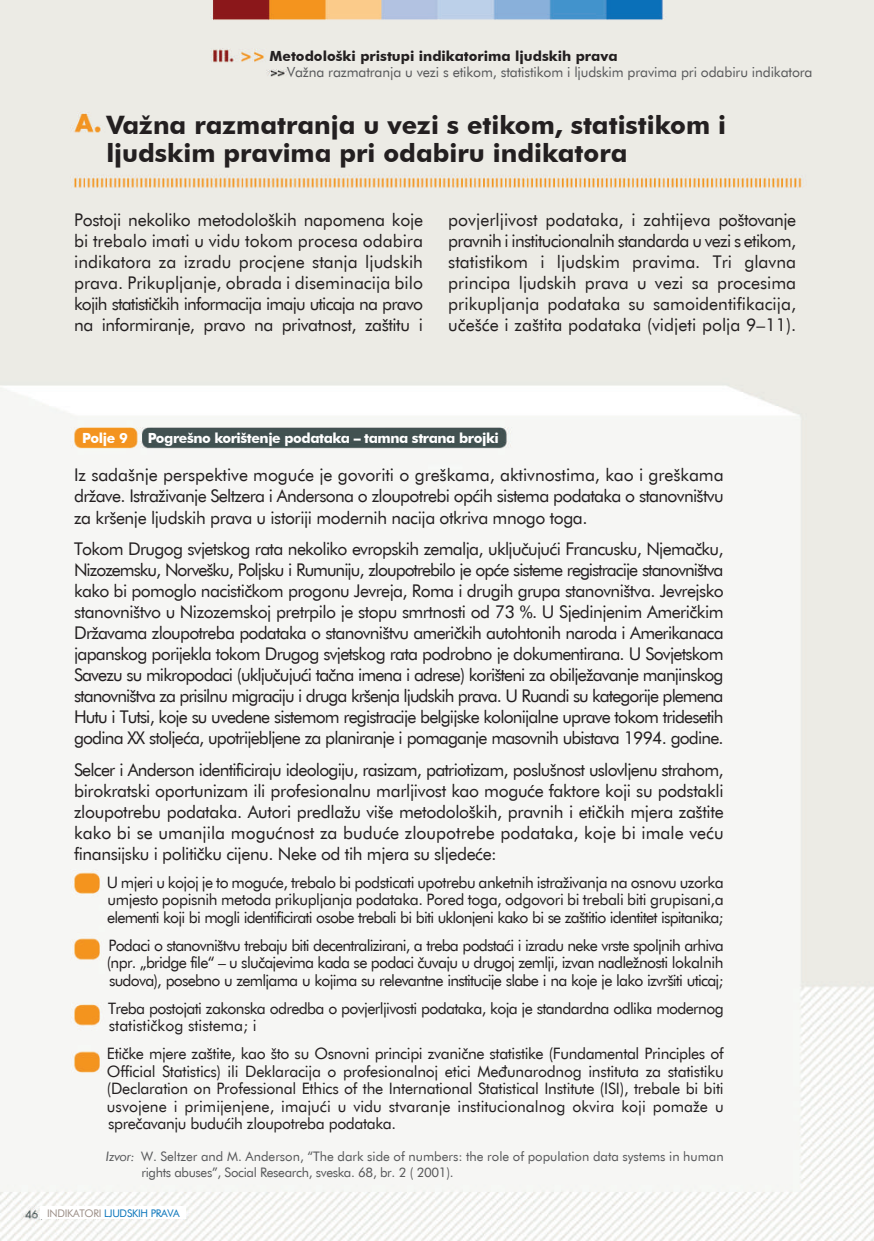
<style>
.page{position:relative;width:874px;height:1241px;background:#fff}
.page>*{position:absolute;margin:0;border:0;box-sizing:border-box;transform-origin:0 0}
.t1{font:700 25.38px/28px "Futura BT";color:#231f20}
.t2{font:17.5px/21px "Futura BT";letter-spacing:-.025em;color:#231f20;text-align:justify}
.t3{font:15.75px/17.5px "Futura BT";letter-spacing:-.04em;color:#231f20;text-align:justify}
.t4{font:14px "Futura BT";letter-spacing:-.01em;color:#57585a}
.t5{font:700 14px "Futura BT";letter-spacing:-.03em;color:#fff}
.t6{font:700 14px "Futura BT";color:#231f20}
.t7{font:13.12px/15.8px "Futura BT";color:#57585a}
.t8{font:10.5px "Futura BT";color:#0673ba}
.t9{font:10.5px "Futura BT";color:#9b8e86}
.s1{font-style:italic}
</style>
<div class="page">
<img style="left:0;top:0;width:873px;height:1240px">
<div style="left:41px;top:1206px;width:145px;height:12px;background:#fff"></div>
<p class="t6" style="left:269px;top:48px;width:349px">Metodološki pristupi indikatorima ljudskih prava</p>
<p class="t4" style="left:287px;top:63px;width:526px">Važna razmatranja u vezi s etikom, statistikom i ljudskim pravima pri odabiru indikatora</p>
<h1 class="t1" style="left:106px;top:111px;width:621px">Važna razmatranja u vezi s etikom, statistikom i ljudskim pravima pri odabiru indikatora</h1>
<p class="t2" style="left:74px;top:209px;width:350px">Postoji nekoliko metodoloških napomena koje bi trebalo imati u vidu tokom procesa odabira indikatora za izradu procjene stanja ljudskih prava. Prikupljanje, obrada i diseminacija bilo kojih statističkih informacija imaju uticaja na pravo na informiranje, pravo na privatnost, zaštitu i</p>
<p class="t2" style="left:448px;top:209px;width:349px">povjerljivost podataka, i zahtijeva poštovanje pravnih i institucionalnih standarda u vezi s etikom, statistikom i ljudskim pravima. Tri glavna principa ljudskih prava u vezi sa procesima prikupljanja podataka su samoidentifikacija, učešće i zaštita podataka (vidjeti polja 9–11).</p>
<p class="t5" style="left:82px;top:429px;width:47px">Polje 9</p>
<p class="t5" style="left:148px;top:429px;width:352px">Pogrešno korištenje podataka – tamna strana brojki</p>
<p class="t2" style="left:74px;top:464px;width:650px">Iz sadašnje perspektive moguće je govoriti o greškama, aktivnostima, kao i greškama države. Istraživanje Seltzera i Andersona o zloupotrebi općih sistema podataka o stanovništvu za kršenje ljudskih prava u istoriji modernih nacija otkriva mnogo toga.</p>
<p class="t2" style="left:74px;top:538px;width:650px">Tokom Drugog svjetskog rata nekoliko evropskih zemalja, uključujući Francusku, Njemačku, Nizozemsku, Norvešku, Poljsku i Rumuniju, zloupotrebilo je opće sisteme registracije stanovništva kako bi pomoglo nacističkom progonu Jevreja, Roma i drugih grupa stanovništva. Jevrejsko stanovništvo u Nizozemskoj pretrpilo je stopu smrtnosti od 73 %. U Sjedinjenim Američkim Državama zloupotreba podataka o stanovništvu američkih autohtonih naroda i Amerikanaca japanskog porijekla tokom Drugog svjetskog rata podrobno je dokumentirana. U Sovjetskom Savezu su mikropodaci (uključujući tačna imena i adrese) korišteni za obilježavanje manjinskog stanovništva za prisilnu migraciju i druga kršenja ljudskih prava. U Ruandi su kategorije plemena Hutu i Tutsi, koje su uvedene sistemom registracije belgijske kolonijalne uprave tokom tridesetih godina XX stoljeća, upotrijebljene za planiranje i pomaganje masovnih ubistava 1994. godine.</p>
<p class="t2" style="left:74px;top:758px;width:650px">Selcer i Anderson identificiraju ideologiju, rasizam, patriotizam, poslušnost uslovljenu strahom, birokratski oportunizam ili profesionalnu marljivost kao moguće faktore koji su podstakli zloupotrebu podataka. Autori predlažu više metodoloških, pravnih i etičkih mjera zaštite kako bi se umanjila mogućnost za buduće zloupotrebe podataka, koje bi imale veću finansijsku i političku cijenu. Neke od tih mjera su sljedeće:</p>
<p class="t3" style="left:107px;top:873px;width:618px">U mjeri u kojoj je to moguće, trebalo bi podsticati upotrebu anketnih istraživanja na osnovu uzorka umjesto popisnih metoda prikupljanja podataka. Pored toga, odgovori bi trebali biti grupisani,a elementi koji bi mogli identificirati osobe trebali bi biti uklonjeni kako bi se zaštitio identitet ispitanika;</p>
<p class="t3" style="left:107px;top:936px;width:618px">Podaci o stanovništvu trebaju biti decentralizirani, a treba podstaći i izradu neke vrste spoljnih arhiva (npr. „bridge file“ – u slučajevima kada se podaci čuvaju u drugoj zemlji, izvan nadležnosti lokalnih sudova), posebno u zemljama u kojima su relevantne institucije slabe i na koje je lako izvršiti uticaj;</p>
<p class="t3" style="left:108px;top:999px;width:616px">Treba postojati zakonska odredba o povjerljivosti podataka, koja je standardna odlika modernog statističkog stistema; i</p>
<p class="t3" style="left:107px;top:1044px;width:618px">Etičke mjere zaštite, kao što su Osnovni principi zvanične statistike (Fundamental Principles of Official Statistics) ili Deklaracija o profesionalnoj etici Međunarodnog instituta za statistiku (Declaration on Professional Ethics of the International Statistical Institute (ISI), trebale bi biti usvojene i primijenjene, imajući u vidu stvaranje institucionalnog okvira koji pomaže u sprečavanju budućih zloupotreba podataka.</p>
<p class="t7" style="left:141px;top:1148px;width:583px;text-indent:-36px"><span class="s1">Izvor:</span> W. Seltzer and M. Anderson, “The dark side of numbers: the role of population data systems in human rights abuses”, Social Research, sveska. 68, br. 2 ( 2001).</p>
<p class="t9" style="left:47px;top:1206px;width:24px">indikatori</p>
<p class="t8" style="left:104px;top:1206px;width:29px">Lju dskih</p>
<p class="t8" style="left:151px;top:1206px;width:7px">prava</p>
</div>
